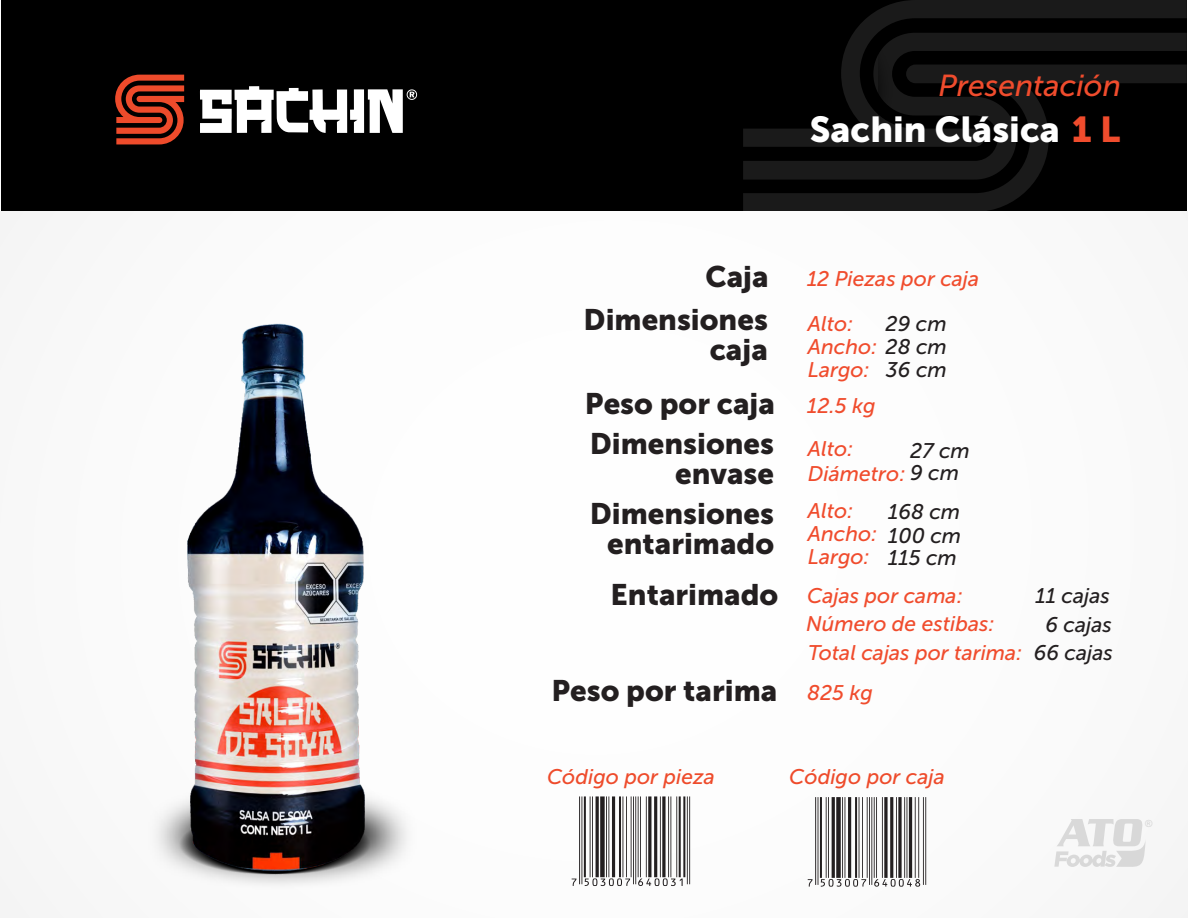
<style>
.page{position:relative;width:1188px;height:918px;background:#fff}
.page>*{position:absolute;margin:0;border:0;box-sizing:border-box;transform-origin:0 0}
.t1{font:35.85px "Museo Sans 900";color:#fff}
.t2{font:italic 30.3px "Museo Sans 500";color:#f04c2d}
.t3{font:29.55px/30.2px "Museo Sans 900";color:#231f20;text-align:right}
.t4{font:italic 21.15px/28.8px "Museo Sans 500";color:#f04c2d}
.t5{font:italic 21.15px/22.8px "Museo Sans 500";color:#231f20;text-align:justify}
.t6{font:italic 21.15px "Museo Sans 500";color:#ee4b2b}
.t7{font:700 9.9px "Arial";color:rgb(204 204 204/.7)}
.s1{color:#f04c2d}
.s2{font-family:"Museo Sans 500";font-style:italic;font-size:21.15px;color:#f04c2d}
.s3{color:#231f20}
.s4{font-family:"Museo Sans 900";font-style:normal;font-size:29.55px;color:#231f20}
</style>
<div class="page">
<div style="left:1px;top:0;width:1186px;height:212px;background:#000"></div>
<svg style="left:743px;top:0;width:444px;height:212px"></svg>
<img style="left:879px;top:41px;width:14px;height:98px">
<svg style="left:1054px;top:819px;width:92px;height:48px"></svg>
<svg style="left:115px;top:75px;width:69px;height:69px"></svg>
<svg style="left:200px;top:86px;width:217px;height:47px"></svg>
<img style="left:166px;top:323px;width:212px;height:574px">
<svg style="left:808px;top:797px;width:118px;height:90px"></svg>
<svg style="left:572px;top:796px;width:118px;height:90px"></svg>
<h2 class="t2" style="left:938px;top:74px;width:184px">Presentación</h2>
<h1 class="t1" style="left:810px;top:115px;width:312px">Sachin Clásica <span class="s1">1 L</span></h1>
<h3 class="t3" style="left:705px;top:264px;width:65px">Caja</h3>
<p class="t4" style="left:807px;top:266px;width:174px">12 Piezas por caja</p>
<h3 class="t3" style="left:584px;top:307px;width:186px">Dimensiones caja</h3>
<p class="t4" style="left:808px;top:311px;width:47px">Alto:</p>
<p class="t5" style="left:808px;top:314px;width:140px;text-indent:78px">29 cm <span class="s1">Ancho:</span> 28 cm <span class="s1">Largo:</span> 36 cm</p>
<h3 class="t3" style="left:585px;top:391px;width:292px">Peso por caja <span class="s2">12.5 kg</span></h3>
<h3 class="t3" style="left:590px;top:431px;width:186px">Dimensiones envase</h3>
<p class="t4" style="left:808px;top:438px;width:153px;line-height:25.3px">Alto:<br>Diámetro: <span class="s3">9 cm</span></p>
<p class="t5" style="left:910px;top:442px;width:61px">27 cm</p>
<h3 class="t3" style="left:590px;top:501px;width:186px;text-align:center">Dimensiones entarimado</h3>
<p class="t4" style="left:808px;top:502px;width:155px;line-height:22.8px">Alto:<br>Ancho: <span class="s3">100 cm<br></span>Largo: <span class="s3">115 cm</span></p>
<p class="t5" style="left:888px;top:502px;width:74px">168 cm</p>
<p class="t4" style="left:806px;top:583px;width:218px;text-indent:-196px"><span class="s4">Entarimado</span> Cajas por cama:<br>Número de estibas:<br>Total cajas por tarima:</p>
<p class="t5" style="left:1034px;top:583px;width:81px;line-height:28.7px;text-align:center">11 cajas<br>6 cajas<br>66 cajas</p>
<h3 class="t3" style="left:552px;top:679px;width:323px">Peso por tarima <span class="s2">825 kg</span></h3>
<p class="t6" style="left:547px;top:768px;width:169px">Código por pieza</p>
<p class="t6" style="left:789px;top:768px;width:157px">Código por caja</p>
<p class="t7" style="left:1145px;top:820px;width:9px">®</p>
</div>
